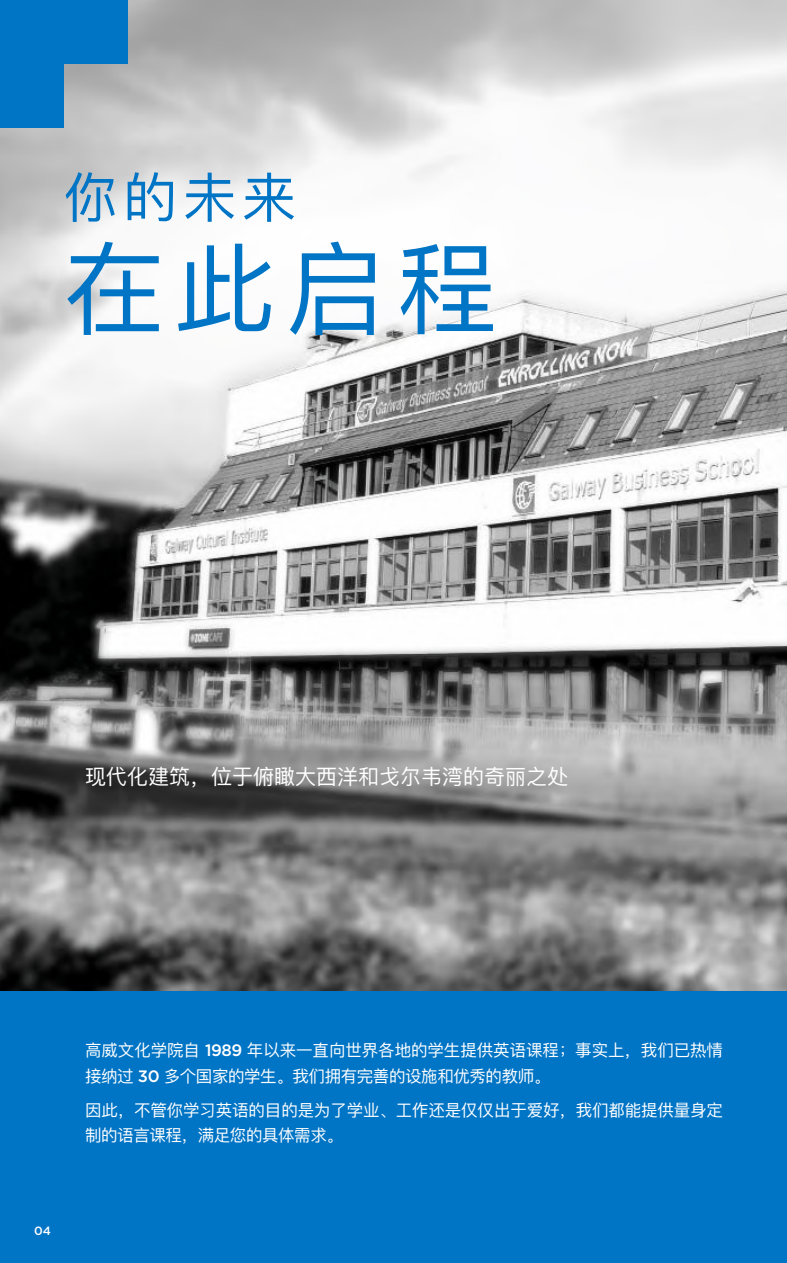
<style>
.page{position:relative;width:787px;height:1263px;background:#fff}
.page>*{position:absolute;margin:0;border:0;box-sizing:border-box;transform-origin:0 0}
.t1{font:100.5px "Ping Fang SC";color:#0074c5}
.t2{font:54px "Ping Fang SC";color:#0074c5}
.t3{font:21px "Ping Fang SC";color:#fff}
.t4{font:16.5px/25.5px "Ping Fang SC";letter-spacing:-.01em;color:#fff}
.t5{font:500 12px "Gotham";color:#fff}
.s1{font-family:"Gotham";font-weight:500}
</style>
<div class="page">
<img style="left:0;top:0;width:787px;height:991px">
<div style="left:0;top:0;width:64px;height:128px;background:#0074c5"></div>
<div style="left:0;top:0;width:128px;height:64px;background:#0074c5"></div>
<div style="left:0;top:991px;width:787px;height:272px;background:#0074c5"></div>
<h2 class="t2" style="left:64px;top:164px;width:234px">你的未来</h2>
<h1 class="t1" style="left:64px;top:227px;width:435px">在此启程</h1>
<p class="t3" style="left:85px;top:763px;width:484px">现代化建筑，位于俯瞰大西洋和戈尔韦湾的奇丽之处</p>
<p class="t5" style="left:34px;top:1223px;width:18px">04</p>
<p class="t4" style="left:85px;top:1038px;width:639px">高威文化学院自 <span class="s1">1989</span> 年以来一直向世界各地的学生提供英语课程；事实上，我们已热情接纳过 <span class="s1">30</span> 多个国家的学生。我们拥有完善的设施和优秀的教师。</p>
<p class="t4" style="left:85px;top:1097px;width:639px">因此，不管你学习英语的目的是为了学业、工作还是仅仅出于爱好，我们都能提供量身定制的语言课程，满足您的具体需求。</p>
</div>
